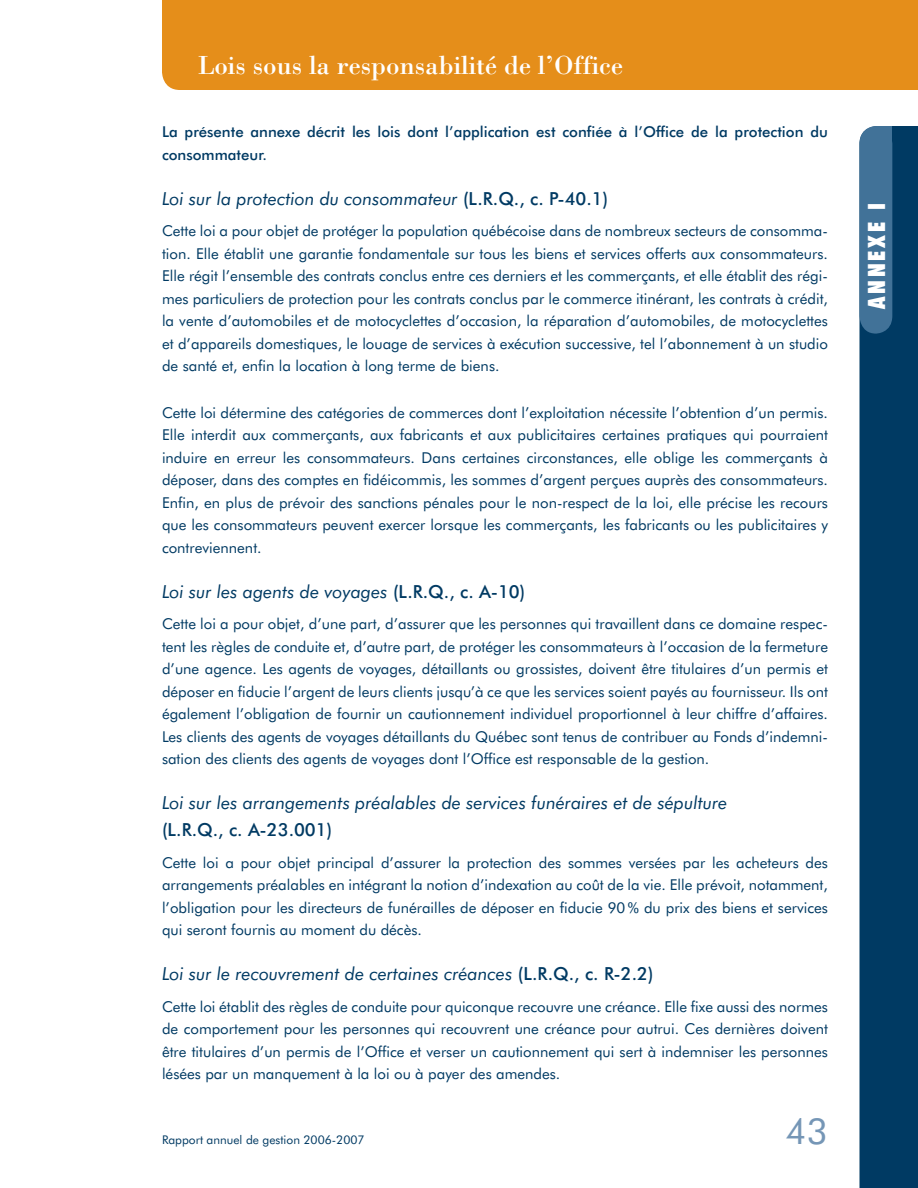
<style>
.page{position:relative;width:918px;height:1188px;background:#fff}
.page>*{position:absolute;margin:0;border:0;box-sizing:border-box;transform-origin:0 0}
.t1{font:36px "Futura BT";color:#7596b6}
.t2{font:27px "Bodoni";color:#fff}
.t3{font:900 condensed 24px "Futura BT";color:#fff}
.t4{font:italic 18px "Futura BT";color:#003a63}
.t5{font:500 18px "Futura BT";color:#003a63}
.t6{font:15px/22.5px "Futura BT";color:#003a63;text-align:justify}
.t7{font:500 15px/22.5px "Futura BT";color:#003a63}
.t8{font:12px "Futura BT";color:#003a63}
.s1{font-weight:500;font-style:normal}
</style>
<div class="page">
<div style="left:162px;top:0;width:756px;height:90px;background:#e58e1a"></div>
<div style="left:860px;top:126px;width:58px;height:1062px;background:#003a63"></div>
<div style="left:860px;top:126px;width:32px;height:208px;background:#417298"></div>
<div style="left:877px;top:126px;width:15px;height:24px;background:#417298"></div>
<h2 class="t2" style="left:198px;top:56px;width:427px">Lois sous la responsabilité de l’Office</h2>
<p class="t7" style="left:162px;top:122px;width:667px">La présente annexe décrit les lois dont l’application est confiée à l’Office de la protection du consommateur.</p>
<p class="t4" style="left:162px;top:191px;width:448px">Loi sur la protection du consommateur <span class="s1">(L.R.Q., c. P-40.1)</span></p>
<p class="t6" style="left:162px;top:221px;width:667px">Cette loi a pour objet de protéger la population québécoise dans de nombreux secteurs de consomma&shy;tion. Elle établit une garantie fondamentale sur tous les biens et services offerts aux consommateurs.<br>Elle régit l’ensemble des contrats conclus entre ces derniers et les commerçants, et elle établit des régi&shy;mes particuliers de protection pour les contrats conclus par le commerce itinérant, les contrats à crédit, la vente d’automobiles et de motocyclettes d’occasion, la réparation d’automobiles, de motocyclettes et d’appareils domestiques, le louage de services à exécution successive, tel l’abonnement à un studio de santé et, enfin la location à long terme de biens.</p>
<p class="t6" style="left:162px;top:403px;width:668px">Cette loi détermine des catégories de commerces dont l’exploitation nécessite l’obtention d’un permis.<br>Elle interdit aux commerçants, aux fabricants et aux publicitaires certaines pratiques qui pourraient induire en erreur les consommateurs. Dans certaines circonstances, elle oblige les commerçants à déposer, dans des comptes en fidéicommis, les sommes d’argent perçues auprès des consommateurs.<br>Enfin, en plus de prévoir des sanctions pénales pour le non-respect de la loi, elle précise les recours que les consommateurs peuvent exercer lorsque les commerçants, les fabricants ou les publicitaires y contreviennent.</p>
<p class="t4" style="left:162px;top:584px;width:365px">Loi sur les agents de voyages <span class="s1">(L.R.Q., c. A-10)</span></p>
<p class="t6" style="left:162px;top:614px;width:668px">Cette loi a pour objet, d’une part, d’assurer que les personnes qui travaillent dans ce domaine respec&shy;tent les règles de conduite et, d’autre part, de protéger les consommateurs à l’occasion de la fermeture d’une agence. Les agents de voyages, détaillants ou grossistes, doivent être titulaires d’un permis et déposer en fiducie l’argent de leurs clients jusqu’à ce que les services soient payés au fournisseur. Ils ont également l’obligation de fournir un cautionnement individuel proportionnel à leur chiffre d’affaires.<br>Les clients des agents de voyages détaillants du Québec sont tenus de contribuer au Fonds d’indemni&shy;sation des clients des agents de voyages dont l’Office est responsable de la gestion.</p>
<p class="t4" style="left:162px;top:795px;width:567px">Loi sur les arrangements préalables de services funéraires et de sépulture</p>
<p class="t5" style="left:162px;top:822px;width:172px">(L.R.Q., c. A-23.001)</p>
<p class="t6" style="left:162px;top:853px;width:668px">Cette loi a pour objet principal d’assurer la protection des sommes versées par les acheteurs des arrangements préalables en intégrant la notion d’indexation au coût de la vie. Elle prévoit, notamment, l’obligation pour les directeurs de funérailles de déposer en fiducie 90 % du prix des biens et services qui seront fournis au moment du décès.</p>
<p class="t4" style="left:162px;top:966px;width:493px">Loi sur le recouvrement de certaines créances <span class="s1">(L.R.Q., c. R-2.2)</span></p>
<p class="t6" style="left:162px;top:997px;width:668px">Cette loi établit des règles de conduite pour quiconque recouvre une créance. Elle fixe aussi des normes de comportement pour les personnes qui recouvrent une créance pour autrui. Ces dernières doivent être titulaires d’un permis de l’Office et verser un cautionnement qui sert à indemniser les personnes lésées par un manquement à la loi ou à payer des amendes.</p>
<p class="t8" style="left:162px;top:1134px;width:204px">Rapport annuel de gestion 2006-2007</p>
<h1 class="t1" style="left:786px;top:1115px;width:44px">43</h1>
<h3 class="t3" style="left:866px;top:309px;width:108px;rotate:-90deg">ANNEXE I</h3>
</div>
